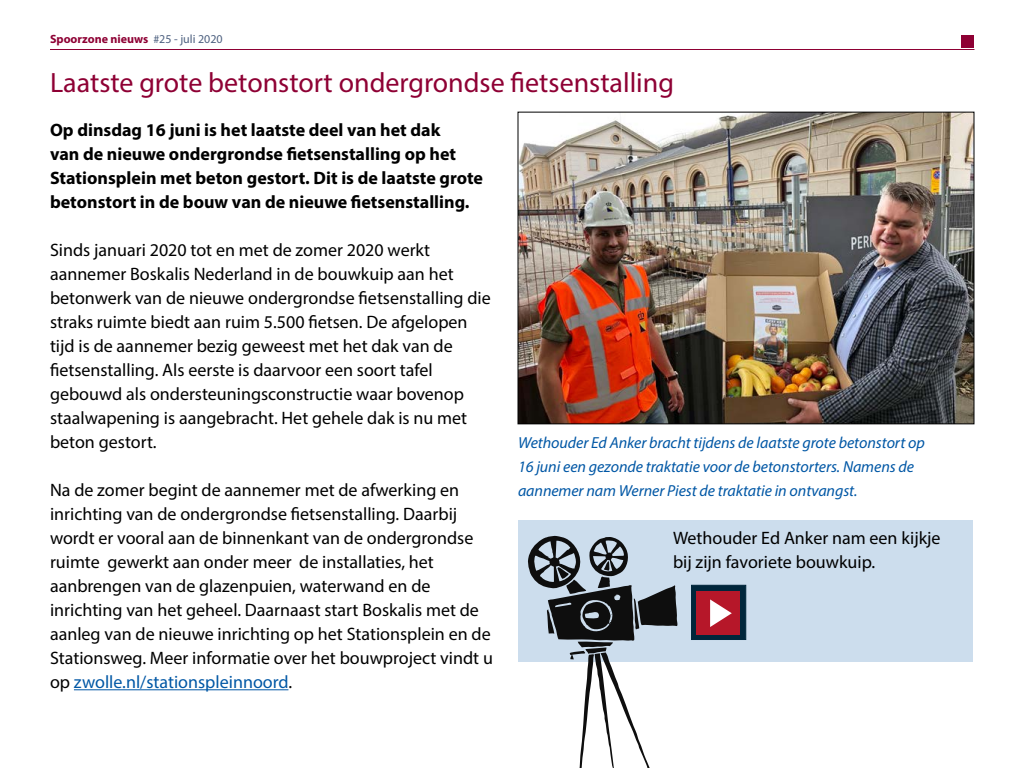
<style>
.page{position:relative;width:1024px;height:768px;background:#fff}
.page>*{position:absolute;margin:0;border:0;box-sizing:border-box;transform-origin:0 0}
.kop_artikel{font:28px "Myriad Pro";color:#8e0034}
.plat{font:18px/24px "Myriad Pro";color:#000}
.lead{font:700 18px/24px "Myriad Pro";color:#000}
.plat-2{font:italic 16px/24px "Myriad Pro";letter-spacing:-.005em;color:#0057a5}
.t1{font:700 12px "Myriad Pro";color:#8e0034}
.s1{font-weight:400;color:#4e6180}
.s2{color:#0057a5}
</style>
<div class="page">
<div style="left:518px;top:520px;width:456px;height:142px;background:#ccdded"></div>
<hr style="left:50px;top:49px;width:924px;height:1px;background:#8e0034">
<div style="left:962px;top:36px;width:12px;height:12px;background:#8e0034"></div>
<hr style="left:74px;top:689px;width:214px;height:1px;background:#0057a5">
<img style="left:520px;top:114px;width:452px;height:308px">
<div style="left:518px;top:112px;width:456px;height:312px;border:1px solid #000"></div>
<svg style="left:528px;top:536px;width:150px;height:232px"></svg>
<div style="left:691px;top:585px;width:55px;height:55px;background:#00263b;border:1px solid #00263b"></div>
<div style="left:697px;top:591px;width:43px;height:44px;background:#b61729"></div>
<svg style="left:710px;top:599px;width:22px;height:28px"></svg>
<p class="t1" style="left:50px;top:31px;width:174px">Spoorzone nieuws <span class="s1">#25 - juli 2020</span></p>
<p class="kop_artikel" style="left:50px;top:65px;width:626px">Laatste grote betonstort ondergrondse fietsenstalling</p>
<p class="lead" style="left:50px;top:117px;width:435px">Op dinsdag 16 juni is het laatste deel van het dak<br>van de nieuwe ondergrondse fietsenstalling op het Stationsplein met beton gestort. Dit is de laatste grote betonstort in de bouw van de nieuwe fietsenstalling.</p>
<p class="plat" style="left:50px;top:238px;width:442px">Sinds januari 2020 tot en met de zomer 2020 werkt aannemer Boskalis Nederland in de bouwkuip aan het betonwerk van de nieuwe ondergrondse fietsenstalling die straks ruimte biedt aan ruim 5.500 fietsen. De afgelopen tijd is de aannemer bezig geweest met het dak van de fietsenstalling. Als eerste is daarvoor een soort tafel gebouwd als ondersteuningsconstructie waar bovenop staalwapening is aangebracht. Het gehele dak is nu met beton gestort.</p>
<p class="plat" style="left:50px;top:478px;width:444px">Na de zomer begint de aannemer met de afwerking en inrichting van de ondergrondse fietsenstalling. Daarbij wordt er vooral aan de binnenkant van de ondergrondse ruimte gewerkt aan onder meer de installaties, het aanbrengen van de glazenpuien, waterwand en de inrichting van het geheel. Daarnaast start Boskalis met de aanleg van de nieuwe inrichting op het Stationsplein en de Stationsweg. Meer informatie over het bouwproject vindt u op <span class="s2">zwolle.nl/stationspleinnoord</span>.</p>
<p class="plat-2" style="left:518px;top:430px;width:408px">Wethouder Ed Anker bracht tijdens de laatste grote betonstort op<br>16 juni een gezonde traktatie voor de betonstorters. Namens de aannemer nam Werner Piest de traktatie in ontvangst.</p>
<p class="plat" style="left:673px;top:526px;width:269px">Wethouder Ed Anker nam een kijkje bij zijn favoriete bouwkuip.</p>
</div>
